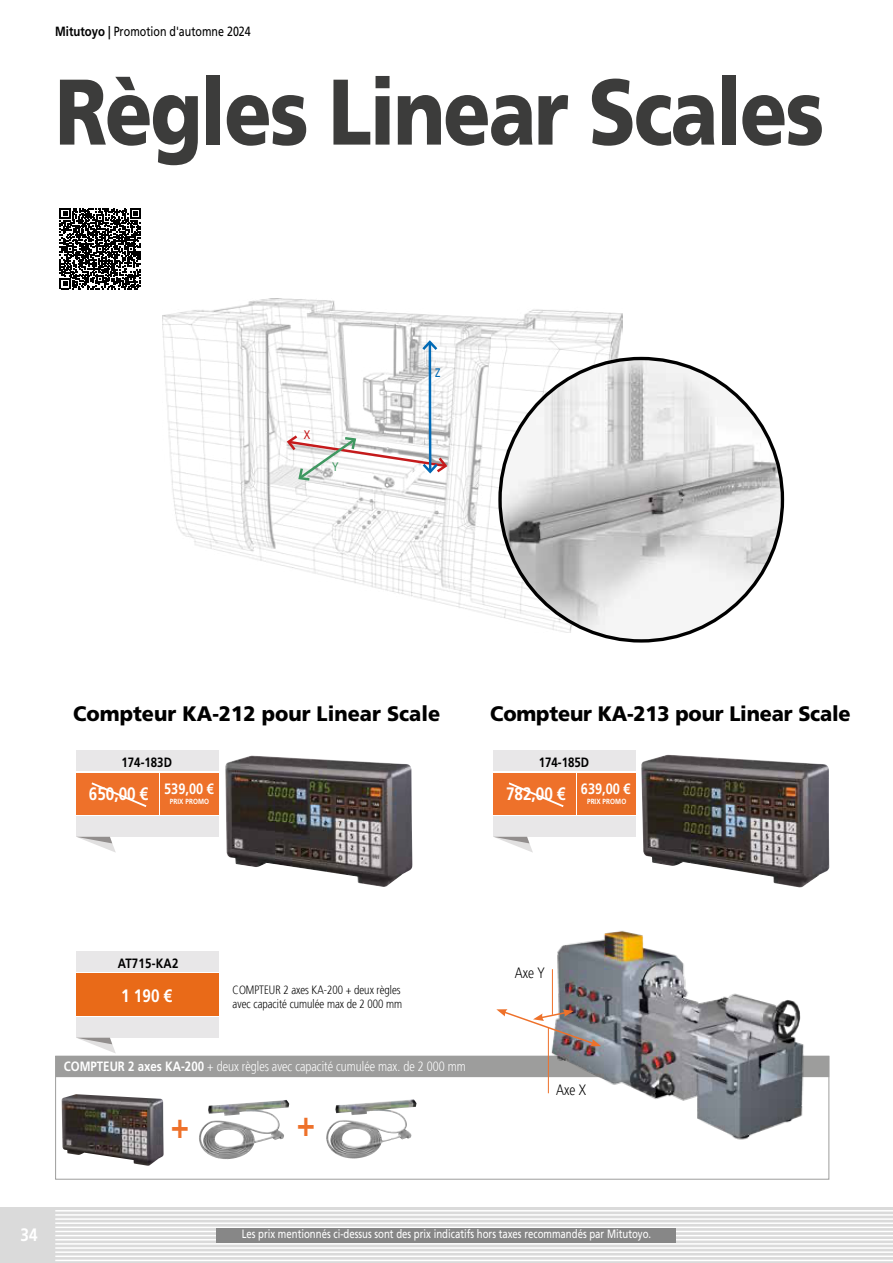
<style>
.page{position:relative;width:893px;height:1263px;background:#fff}
.page>*{position:absolute;margin:0;border:0;box-sizing:border-box;transform-origin:0 0}
.t1{font:900 93px "Mitutoyo Frutiger";letter-spacing:-.025em;color:#3c3c3b;scale:.88 1}
.t2{font:700 36px "Mitutoyo Frutiger";color:#ee712a}
.t3{font:900 21px "Mitutoyo Frutiger";letter-spacing:-.005em;color:#000}
.t4{font:700 18px "Mitutoyo Frutiger";color:#fff}
.t5{font:700 15px "Mitutoyo Frutiger";color:#fff}
.t6{font:300 15px "Mitutoyo Frutiger";color:#000}
.t7{font:300 13.5px "Mitutoyo Frutiger";color:#fff}
.t8{font:700 13.5px "Mitutoyo Frutiger";color:#000}
.t9{font:13.35px "Mitutoyo Frutiger";color:#000}
.t10{font:12.3px "Mitutoyo Frutiger";color:#0069b5}
.t11{font:12.3px "Mitutoyo Frutiger";color:#c51a1b}
.t12{font:12.3px "Mitutoyo Frutiger";color:#3f9861}
.t13{font:12px "Mitutoyo Frutiger";color:#fff}
.t14{font:300 12px/14.4px "Mitutoyo Frutiger";color:#000}
.t15{font:700 7.5px "Mitutoyo Frutiger";letter-spacing:.01em;color:#fff}
.s1{font-weight:700}
</style>
<div class="page">
<div style="left:0;top:1208px;width:55px;height:55px;background:#dadada"></div>
<div style="left:55px;top:1208px;width:838px;height:55px;background:#dadada"></div>
<hr style="left:55px;top:1210px;width:838px;height:1px;background:#fff">
<hr style="left:55px;top:1214px;width:838px;height:2px;background:#fff">
<hr style="left:55px;top:1218px;width:838px;height:2px;background:#fff">
<hr style="left:55px;top:1222px;width:838px;height:2px;background:#fff">
<hr style="left:55px;top:1226px;width:838px;height:2px;background:#fff">
<hr style="left:55px;top:1231px;width:838px;height:1px;background:#fff">
<hr style="left:55px;top:1235px;width:838px;height:1px;background:#fff">
<hr style="left:55px;top:1239px;width:838px;height:1px;background:#fff">
<hr style="left:55px;top:1243px;width:838px;height:1px;background:#fff">
<hr style="left:55px;top:1247px;width:838px;height:2px;background:#fff">
<hr style="left:55px;top:1251px;width:838px;height:2px;background:#fff">
<hr style="left:55px;top:1255px;width:838px;height:2px;background:#fff">
<hr style="left:55px;top:1260px;width:838px;height:1px;background:#fff">
<svg style="left:76px;top:814px;width:143px;height:1px"></svg>
<div style="left:76px;top:773px;width:83px;height:41px;background:#ee712a"></div>
<div style="left:160px;top:773px;width:59px;height:41px;background:#ee712a"></div>
<div style="left:76px;top:816px;width:143px;height:21px;background:#e8e7e8"></div>
<div style="left:76px;top:750px;width:143px;height:21px;background:#e8e7e8"></div>
<svg style="left:77px;top:837px;width:39px;height:15px"></svg>
<svg style="left:91px;top:782px;width:56px;height:25px"></svg>
<svg style="left:493px;top:814px;width:143px;height:1px"></svg>
<div style="left:493px;top:773px;width:83px;height:41px;background:#ee712a"></div>
<div style="left:577px;top:773px;width:59px;height:41px;background:#ee712a"></div>
<div style="left:493px;top:816px;width:143px;height:21px;background:#e8e7e8"></div>
<div style="left:493px;top:750px;width:143px;height:21px;background:#e8e7e8"></div>
<svg style="left:494px;top:837px;width:39px;height:16px"></svg>
<svg style="left:508px;top:782px;width:56px;height:25px"></svg>
<div style="left:56px;top:1056px;width:773px;height:21px;background:#9d9d9c"></div>
<img style="left:62px;top:1094px;width:102px;height:72px">
<img style="left:208px;top:1100px;width:75px;height:28px">
<img style="left:335px;top:1100px;width:75px;height:27px">
<img style="left:502px;top:931px;width:310px;height:209px">
<img style="left:496px;top:1009px;width:105px;height:37px">
<hr style="left:552px;top:969px;width:1px;height:46px;background:#ee712a">
<hr style="left:548px;top:1028px;width:1px;height:65px;background:#ee712a">
<svg style="left:60px;top:208px;width:81px;height:81px"></svg>
<img style="left:163px;top:299px;width:459px;height:319px">
<hr style="left:429px;top:342px;width:2px;height:130px;background:#0069b5">
<svg style="left:420px;top:338px;width:20px;height:15px"></svg>
<svg style="left:285px;top:433px;width:164px;height:49px"></svg>
<img style="left:501px;top:358px;width:281px;height:282px">
<div style="left:76px;top:1017px;width:143px;height:21px;background:#e8e7e8"></div>
<div style="left:76px;top:951px;width:143px;height:21px;background:#e8e7e8"></div>
<svg style="left:77px;top:1038px;width:39px;height:15px"></svg>
<div style="left:76px;top:973px;width:143px;height:43px;background:#e96a18"></div>
<img style="left:641px;top:755px;width:188px;height:132px">
<img style="left:225px;top:755px;width:187px;height:132px">
<div style="left:217px;top:1228px;width:459px;height:14px;background:#878787"></div>
<p class="t9" style="left:55px;top:23px;width:197px"><span class="s1">Mitutoyo |</span> Promotion d'automne 2024</p>
<h1 class="t1" style="left:55px;top:56px;width:875px">Règles Linear Scales</h1>
<p class="t11" style="left:304px;top:427px;width:8px">X</p>
<p class="t12" style="left:332px;top:459px;width:8px">Y</p>
<p class="t10" style="left:435px;top:366px;width:7px">Z</p>
<h3 class="t3" style="left:73px;top:700px;width:369px">Compteur KA-212 pour Linear Scale</h3>
<h3 class="t3" style="left:490px;top:700px;width:362px">Compteur KA-213 pour Linear Scale</h3>
<p class="t8" style="left:122px;top:754px;width:52px">174-183D</p>
<p class="t15" style="left:170px;top:797px;width:41px">PRIX PROMO</p>
<p class="t5" style="left:164px;top:780px;width:51px">539,00 €</p>
<h3 class="t4" style="left:89px;top:783px;width:61px">650,00 €</h3>
<p class="t8" style="left:539px;top:754px;width:52px">174-185D</p>
<p class="t15" style="left:587px;top:797px;width:41px">PRIX PROMO</p>
<p class="t5" style="left:581px;top:780px;width:51px">639,00 €</p>
<h3 class="t4" style="left:506px;top:783px;width:61px">782,00 €</h3>
<p class="t8" style="left:118px;top:955px;width:62px">AT715-KA2</p>
<h3 class="t4" style="left:121px;top:985px;width:53px">1 190 €</h3>
<p class="t14" style="left:233px;top:983px;width:171px">COMPTEUR 2 axes KA-200 + deux règles avec capacité cumulée max de 2 000 mm</p>
<p class="t7" style="left:64px;top:1061px;width:403px"><span class="s1">COMPTEUR 2 axes KA-200</span> + deux règles avec capacité cumulée max. de 2 000 mm</p>
<h2 class="t2" style="left:171px;top:1104px;width:20px">+</h2>
<h2 class="t2" style="left:297px;top:1102px;width:20px">+</h2>
<p class="t6" style="left:515px;top:967px;width:31px">Axe Y</p>
<p class="t6" style="left:556px;top:1084px;width:31px">Axe X</p>
<h3 class="t4" style="left:21px;top:1224px;width:19px">34</h3>
<p class="t13" style="left:242px;top:1227px;width:411px">Les prix mentionnés ci-dessus sont des prix indicatifs hors taxes recommandés par Mitutoyo.</p>
</div>
